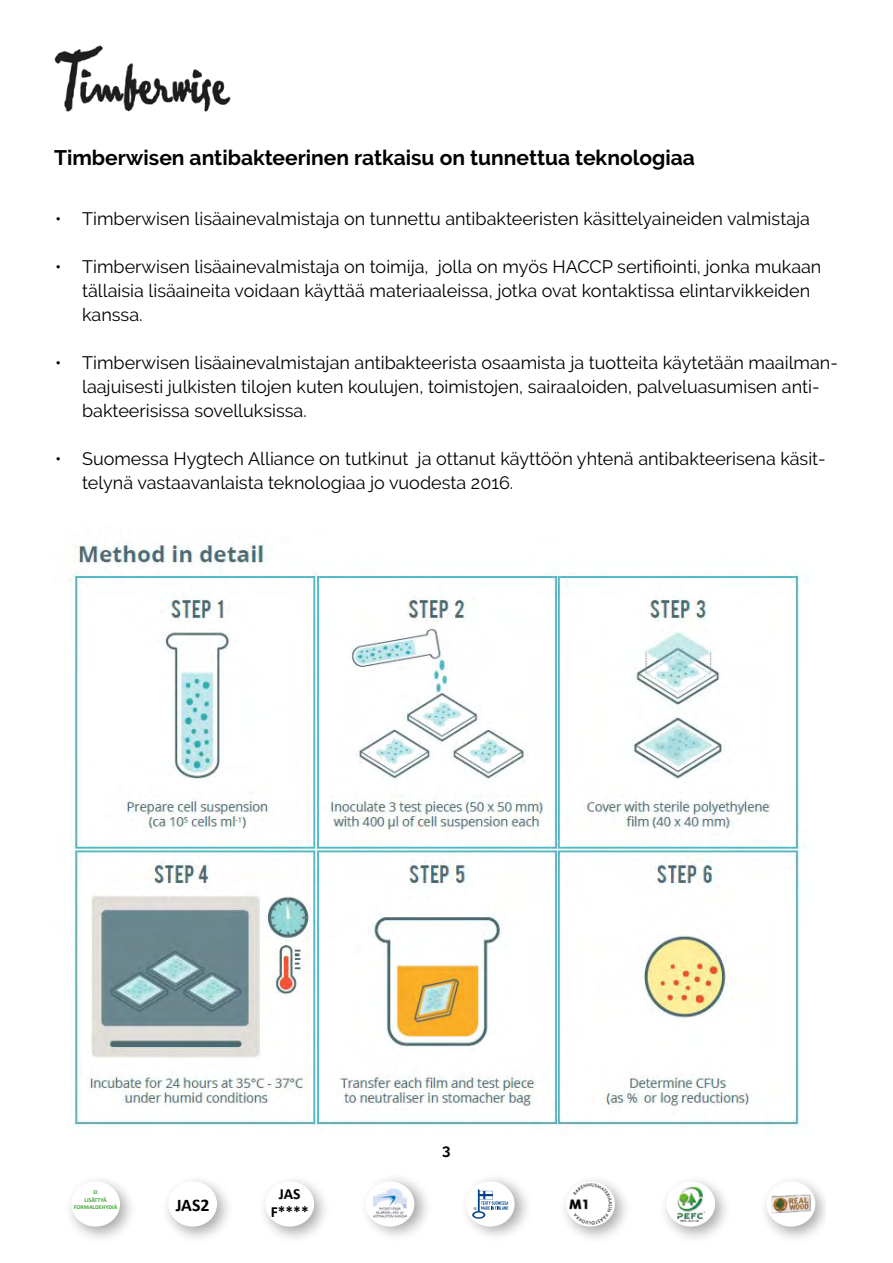
<style>
.page{position:relative;width:893px;height:1263px;background:#fff}
.page>*{position:absolute;margin:0;border:0;box-sizing:border-box;transform-origin:0 0}
.t1{font:700 21px "Raleway";color:#000}
.t2{font:18px/24px "Raleway";color:#000}
.t3{font:700 17.85px "Calibri";color:#000}
.t4{font:700 15.45px/18.6px "Calibri";color:#000;text-align:center}
.t5{font:700 15px "Raleway";color:#000}
.t6{font:700 6px/7.1px "Calibri";color:#3fa535;text-align:center}
</style>
<div class="page">
<img style="left:54px;top:45px;width:177px;height:67px">
<div style="left:459px;top:1174px;width:74px;height:68px;background:#000;opacity:.35"></div>
<div style="left:466px;top:1181px;width:49px;height:45px;background:#fff;border-radius:50%"></div>
<svg style="left:472px;top:1189px;width:36px;height:30px"></svg>
<div style="left:359px;top:1174px;width:74px;height:68px;background:#000;opacity:.35"></div>
<div style="left:366px;top:1181px;width:48px;height:45px;background:#fff;border-radius:50%"></div>
<img style="left:373px;top:1188px;width:34px;height:30px">
<div style="left:257px;top:1174px;width:75px;height:70px;background:#000;opacity:.35"></div>
<div style="left:265px;top:1181px;width:49px;height:45px;background:#fff;border-radius:50%"></div>
<div style="left:160px;top:1174px;width:75px;height:70px;background:#000;opacity:.35"></div>
<div style="left:168px;top:1181px;width:49px;height:45px;background:#fff;border-radius:50%"></div>
<div style="left:759px;top:1174px;width:67px;height:70px;background:#000;opacity:.35"></div>
<div style="left:767px;top:1181px;width:48px;height:45px;background:#fff;border-radius:50%"></div>
<img style="left:772px;top:1194px;width:39px;height:19px">
<div style="left:658px;top:1174px;width:75px;height:70px;background:#000;opacity:.35"></div>
<div style="left:666px;top:1181px;width:49px;height:45px;background:#fff;border-radius:50%"></div>
<img style="left:677px;top:1186px;width:28px;height:35px">
<div style="left:63px;top:1174px;width:75px;height:70px;background:#000;opacity:.35"></div>
<div style="left:71px;top:1181px;width:49px;height:45px;background:#fff;border-radius:50%"></div>
<div style="left:558px;top:1174px;width:74px;height:70px;background:#000;opacity:.35"></div>
<svg style="left:566px;top:1181px;width:49px;height:45px"></svg>
<img style="left:570px;top:1184px;width:41px;height:40px">
<img style="left:70px;top:543px;width:738px;height:585px">
<p class="t1" style="left:54px;top:145px;width:642px">Timberwisen antibakteerinen ratkaisu on tunnettua teknologiaa</p>
<p class="t2" style="left:55px;top:206px;width:756px">• Timberwisen lisäainevalmistaja on tunnettu antibakteeristen käsittelyaineiden valmistaja</p>
<p class="t2" style="left:82px;top:254px;width:741px;text-indent:-27px">• Timberwisen lisäainevalmistaja on toimija, jolla on myös HACCP sertifiointi, jonka mukaan tällaisia lisäaineita voidaan käyttää materiaaleissa, jotka ovat kontaktissa elintarvikkeiden kanssa.</p>
<p class="t2" style="left:82px;top:350px;width:757px;text-indent:-27px">• Timberwisen lisäainevalmistajan antibakteerista osaamista ja tuotteita käytetään maailman&shy;laajuisesti julkisten tilojen kuten koulujen, toimistojen, sairaaloiden, palveluasumisen anti&shy;bakteerisissa sovelluksissa.</p>
<p class="t2" style="left:82px;top:446px;width:745px;text-indent:-27px">• Suomessa Hygtech Alliance on tutkinut ja ottanut käyttöön yhtenä antibakteerisena käsit&shy;telynä vastaavanlaista teknologiaa jo vuodesta 2016.</p>
<p class="t6" style="left:74px;top:1189px;width:45px">EI<br>LISÄTTYÄ<br>FORMALDEHYDIÄ</p>
<p class="t3" style="left:176px;top:1192px;width:35px">JAS2</p>
<p class="t4" style="left:271px;top:1184px;width:39px">JAS<br>F****</p>
<p class="t5" style="left:442px;top:1141px;width:10px">3</p>
</div>
